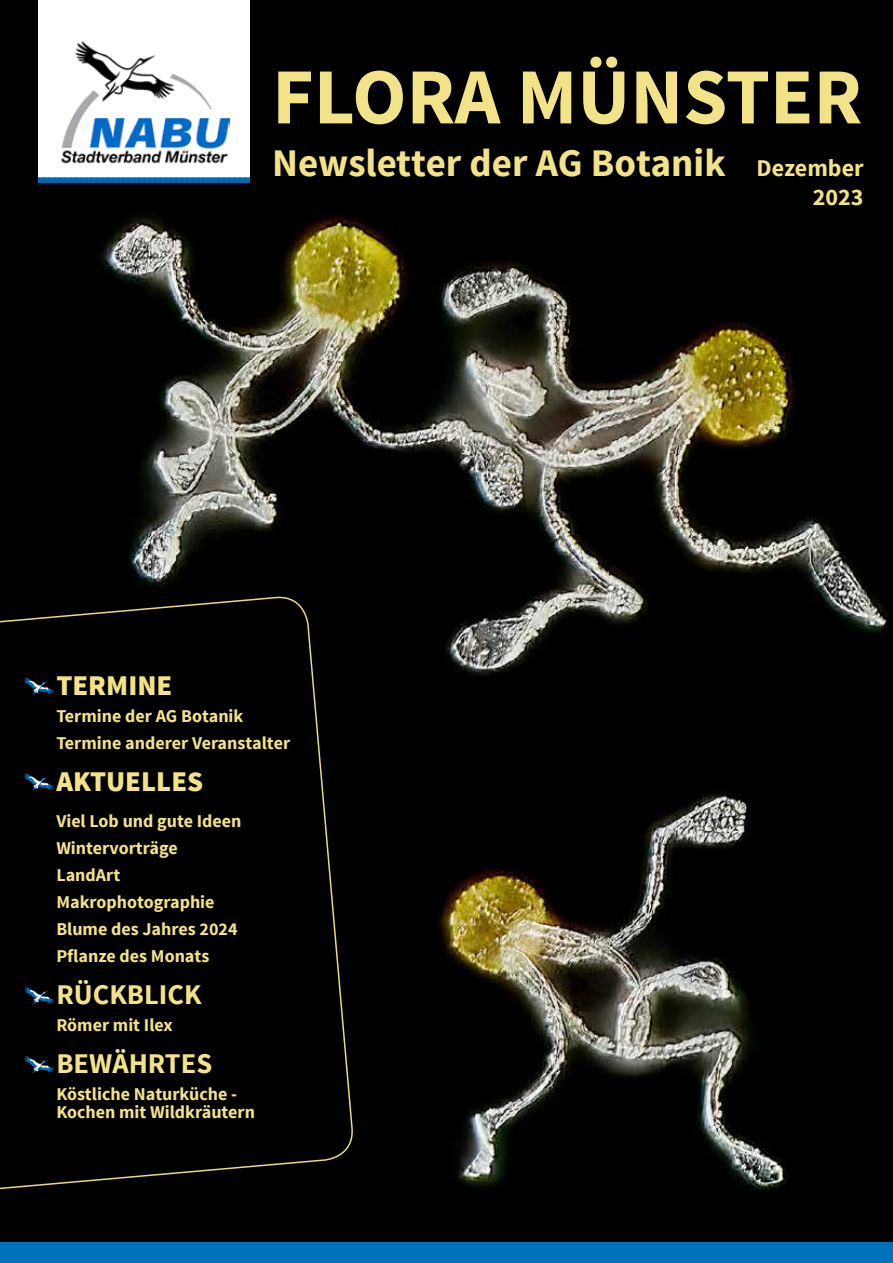
<style>
.page{position:relative;width:893px;height:1263px;background:#fff}
.page>*{position:absolute;margin:0;border:0;box-sizing:border-box;transform-origin:0 0}
.t1{font:700 79.5px "Source Sans Pro";color:#f2e288}
.t2{font:700 39px "Source Sans Pro";color:#f2e288}
.t3{font:700 28.5px "Source Sans Pro";color:#f2e288}
.t4{font:900 28.5px "Source Sans Pro";color:#f2e288}
.t5{font:700 24px "Source Sans Pro";color:#f2e288}
.t6{font:700 18px/27px "Source Sans Pro";color:#f2e288}
.s1{font-size:24px}
</style>
<div class="page">
<img style="left:0;top:0;width:893px;height:1242px">
<img style="left:38px;top:1px;width:212px;height:182px">
<div style="left:265px;top:0;width:618px;height:226px;background:#000"></div>
<div style="left:39px;top:39px;width:211px;height:129px;background:#fff"></div>
<img style="left:61px;top:42px;width:169px;height:122px">
<div style="left:0;top:590px;width:355px;height:608px;background:#000"></div>
<svg style="left:24px;top:773px;width:30px;height:18px"></svg>
<svg style="left:24px;top:1055px;width:30px;height:18px"></svg>
<div style="left:0;top:1242px;width:893px;height:21px;background:#0072bc"></div>
<svg style="left:24px;top:677px;width:30px;height:18px"></svg>
<svg style="left:25px;top:986px;width:29px;height:18px"></svg>
<h1 class="t1" style="left:272px;top:46px;width:592px">FLORA MÜNSTER</h1>
<h2 class="t2" style="left:272px;top:138px;width:593px">Newsletter der AG Botanik <span class="s1">Dezember</span></h2>
<h3 class="t5" style="left:813px;top:182px;width:52px">2023</h3>
<h3 class="t4" style="left:56px;top:667px;width:117px">TERMINE</h3>
<p class="t6" style="left:56px;top:703px;width:235px">Termine der AG Botanik<br>Termine anderer Veranstalter</p>
<h3 class="t4" style="left:56px;top:763px;width:148px">AKTUELLES</h3>
<p class="t6" style="left:56px;top:808px;width:187px">Viel Lob und gute Ideen<br>Wintervorträge<br>LandArt<br>Makrophotographie<br>Blume des Jahres 2024<br>Pflanze des Monats</p>
<h3 class="t3" style="left:56px;top:977px;width:147px">RÜCKBLICK</h3>
<p class="t6" style="left:56px;top:1012px;width:118px">Römer mit Ilex</p>
<h3 class="t3" style="left:56px;top:1046px;width:19px">bew</h3>
<h3 class="t3" style="left:112px;top:1046px;width:52px">ährtes</h3>
<p class="t6" style="left:56px;top:1086px;width:200px;line-height:18px">Köstliche Naturküche -<br>Kochen mit Wildkräutern</p>
</div>
